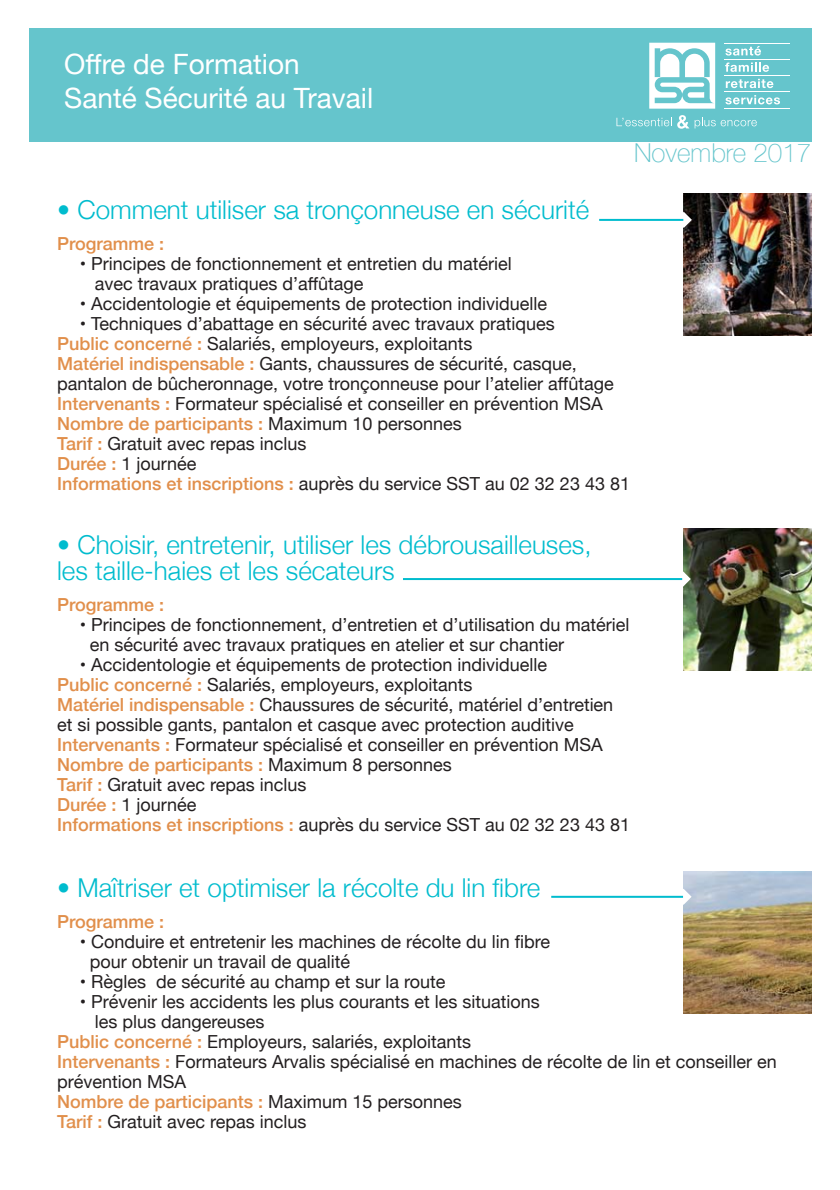
<style>
.page{position:relative;width:840px;height:1190px;background:#fff}
.page>*{position:absolute;margin:0;border:0;box-sizing:border-box;transform-origin:0 0}
.t1{font:28px/33.6px "Helvetica Neue";color:#fff}
.t2{font:300 26px/26px "Helvetica Neue";color:#00bcce}
.t3{font:100 26px "Helvetica Neue";color:#65c5cc}
.t4{font:18px/20px "Helvetica Neue";color:#231f20}
.t5{font:500 18px "Helvetica Neue";color:#e18f4b}
.s1{font-weight:500;color:#e18f4b}
.s2{font-weight:400;color:#231f20}
</style>
<div class="page">
<div style="left:29px;top:28px;width:782px;height:113px;background:#65c5cc"></div>
<svg style="left:725px;top:46px;width:36px;height:10px"></svg>
<svg style="left:725px;top:63px;width:44px;height:9px"></svg>
<svg style="left:726px;top:79px;width:48px;height:9px"></svg>
<svg style="left:725px;top:95px;width:55px;height:9px"></svg>
<hr style="left:724px;top:43px;width:66px;height:1px;background:#fff">
<hr style="left:724px;top:59px;width:66px;height:1px;background:#fff">
<hr style="left:724px;top:75px;width:66px;height:1px;background:#fff">
<hr style="left:724px;top:92px;width:66px;height:1px;background:#fff">
<hr style="left:724px;top:108px;width:66px;height:1px;background:#fff">
<svg style="left:649px;top:43px;width:66px;height:66px"></svg>
<svg style="left:617px;top:115px;width:72px;height:14px"></svg>
<svg style="left:695px;top:118px;width:62px;height:10px"></svg>
<img style="left:684px;top:194px;width:127px;height:142px">
<img style="left:684px;top:528px;width:127px;height:142px">
<svg style="left:676px;top:212px;width:16px;height:16px"></svg>
<hr style="left:599px;top:219px;width:84px;height:2px;background:#00bcce">
<svg style="left:675px;top:571px;width:16px;height:16px"></svg>
<hr style="left:403px;top:578px;width:279px;height:2px;background:#00bcce">
<img style="left:684px;top:871px;width:127px;height:142px">
<svg style="left:675px;top:889px;width:17px;height:16px"></svg>
<hr style="left:551px;top:896px;width:132px;height:2px;background:#00bcce">
<h1 class="t1" style="left:64px;top:47px;width:311px">Offre de Formation<br>Santé Sécurité au Travail</h1>
<h2 class="t3" style="left:634px;top:137px;width:179px">Novembre 2017</h2>
<h2 class="t2" style="left:57px;top:196px;width:534px">• Comment utiliser sa tronçonneuse en sécurité</h2>
<p class="t5" style="left:57px;top:233px;width:109px">Programme :</p>
<p class="t4" style="left:95px;top:254px;width:419px;text-indent:-15px">• Principes de fonctionnement et entretien du matériel avec travaux pratiques d’affûtage</p>
<p class="t4" style="left:80px;top:294px;width:469px">• Accidentologie et équipements de protection individuelle</p>
<p class="t4" style="left:57px;top:314px;width:574px;text-indent:23px">• Techniques d’abattage en sécurité avec travaux pratiques<br><span class="s1">Public concerné :</span> Salariés, employeurs, exploitants<br><span class="s1">Matériel indispensable :</span> Gants, chaussures de sécurité, casque, pantalon de bûcheronnage, votre tronçonneuse pour l’atelier affûtage <span class="s1">Intervenants :</span> Formateur spécialisé et conseiller en prévention MSA <span class="s1">Nombre de participants :</span> Maximum 10 personnes<br><span class="s1">Tarif :</span> Gratuit avec repas inclus<br><span class="s1">Durée :</span> 1 journée<br><span class="s1">Informations et inscriptions :</span> auprès du service SST au 02 32 23 43 81</p>
<h2 class="t2" style="left:57px;top:531px;width:536px">• Choisir, entretenir, utiliser les débrousailleuses, les taille-haies et les sécateurs</h2>
<p class="t5" style="left:57px;top:593px;width:109px">Programme :</p>
<p class="t4" style="left:90px;top:614px;width:541px;text-indent:-10px">• Principes de fonctionnement, d’entretien et d’utilisation du matériel en sécurité avec travaux pratiques en atelier et sur chantier</p>
<p class="t4" style="left:57px;top:654px;width:574px;text-indent:23px">• Accidentologie et équipements de protection individuelle<br><span class="s1">Public concerné :</span> Salariés, employeurs, exploitants<br><span class="s1">Matériel indispensable :</span> Chaussures de sécurité, matériel d’entretien et si possible gants, pantalon et casque avec protection auditive <span class="s1">Intervenants :</span> Formateur spécialisé et conseiller en prévention MSA <span class="s1">Nombre de participants :</span> Maximum 8 personnes<br><span class="s1">Tarif :</span> Gratuit avec repas inclus<br><span class="s1">Durée :</span> 1 journée<br><span class="s1">Informations et inscriptions :</span> auprès du service SST au 02 32 23 43 81</p>
<h2 class="t2" style="left:57px;top:874px;width:485px">• Maîtriser et optimiser la récolte du lin fibre</h2>
<p class="t5" style="left:57px;top:910px;width:109px">Programme :</p>
<p class="t4" style="left:90px;top:931px;width:462px;text-indent:-10px">• Conduire et entretenir les machines de récolte du lin fibre pour obtenir un travail de qualité</p>
<p class="t4" style="left:80px;top:971px;width:367px">• Règles de sécurité au champ et sur la route</p>
<p class="t4" style="left:80px;top:991px;width:462px">• Prévenir les accidents les plus courants et les situations</p>
<p class="t4" style="left:95px;top:1011px;width:171px">les plus dangereuses</p>
<p class="t4" style="left:57px;top:1031px;width:416px"><span class="s1">Public concerné :</span> Employeurs, salariés, exploitants</p>
<p class="t4" style="left:57px;top:1051px;width:721px"><span class="s1">Intervenants :</span> Formateurs Arvalis spécialisé en machines de récolte de lin et conseiller en</p>
<p class="t4" style="left:57px;top:1071px;width:131px">prévention MSA</p>
<p class="t5" style="left:57px;top:1090px;width:406px">Nombre de participants : <span class="s2">Maximum 15 personnes</span></p>
<p class="t4" style="left:57px;top:1111px;width:251px"><span class="s1">Tarif :</span> Gratuit avec repas inclus</p>
</div>
